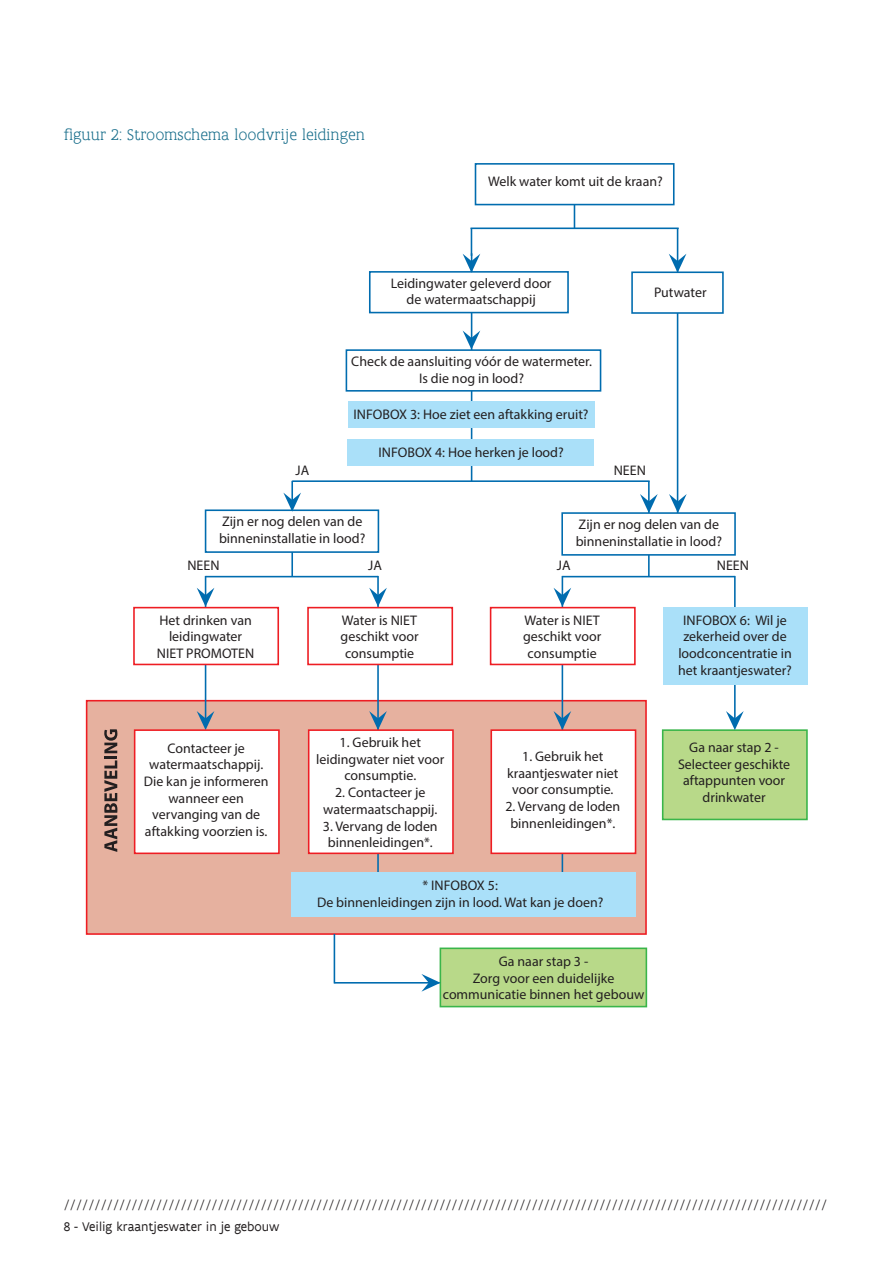
<style>
.page{position:relative;width:893px;height:1263px;background:#fff}
.page>*{position:absolute;margin:0;border:0;box-sizing:border-box;transform-origin:0 0}
.t1{font:300 16.5px "Flanders Art Serif";color:#1a6f8c}
.t2{font:13.95px/16.8px "Myriad Pro";color:#231f20;text-align:center}
.t3{font:300 13.5px "Flanders Art Sans";color:#231f20}
.t4{font:13.5px "Flanders Art Sans";color:#231f20}
</style>
<div class="page">
<div style="left:87px;top:701px;width:559px;height:233px;background:#e6b19f"></div>
<div style="left:86px;top:700px;width:561px;height:235px;border:2px solid #ee1d23"></div>
<hr style="left:471px;top:253px;width:1px;height:228px;background:#006caf">
<hr style="left:292px;top:480px;width:358px;height:2px;background:#006caf">
<hr style="left:291px;top:481px;width:2px;height:96px;background:#006caf">
<hr style="left:648px;top:481px;width:2px;height:96px;background:#006caf">
<div style="left:346px;top:350px;width:255px;height:41px;background:#fff"></div>
<div style="left:346px;top:349px;width:255px;height:43px;border:2px solid #006caf"></div>
<div style="left:206px;top:510px;width:172px;height:42px;background:#fff"></div>
<div style="left:205px;top:509px;width:174px;height:44px;border:2px solid #006caf"></div>
<svg style="left:283px;top:493px;width:18px;height:19px"></svg>
<div style="left:349px;top:401px;width:246px;height:26px;background:#aae0f9"></div>
<div style="left:348px;top:439px;width:246px;height:26px;background:#aae0f9"></div>
<div style="left:663px;top:730px;width:144px;height:89px;background:#b8d989"></div>
<div style="left:662px;top:729px;width:146px;height:91px;border:2px solid #3ab54a"></div>
<svg style="left:104px;top:729px;width:13px;height:123px"></svg>
<svg style="left:640px;top:494px;width:18px;height:18px"></svg>
<hr style="left:206px;top:576px;width:172px;height:1px;background:#006caf">
<hr style="left:562px;top:576px;width:173px;height:1px;background:#006caf">
<hr style="left:205px;top:576px;width:1px;height:143px;background:#006caf">
<svg style="left:197px;top:588px;width:17px;height:19px"></svg>
<hr style="left:377px;top:576px;width:2px;height:303px;background:#006caf">
<svg style="left:369px;top:588px;width:18px;height:19px"></svg>
<hr style="left:562px;top:576px;width:1px;height:303px;background:#006caf">
<svg style="left:553px;top:588px;width:18px;height:19px"></svg>
<hr style="left:734px;top:576px;width:2px;height:143px;background:#006caf">
<div style="left:134px;top:608px;width:144px;height:56px;background:#fff"></div>
<div style="left:133px;top:607px;width:146px;height:58px;border:2px solid #ee1d23"></div>
<div style="left:308px;top:608px;width:144px;height:56px;background:#fff"></div>
<div style="left:307px;top:607px;width:146px;height:58px;border:2px solid #ee1d23"></div>
<div style="left:491px;top:608px;width:144px;height:56px;background:#fff"></div>
<div style="left:490px;top:607px;width:146px;height:58px;border:2px solid #ee1d23"></div>
<div style="left:663px;top:608px;width:145px;height:77px;background:#aae0f9"></div>
<svg style="left:197px;top:711px;width:17px;height:18px"></svg>
<svg style="left:369px;top:711px;width:18px;height:18px"></svg>
<svg style="left:553px;top:711px;width:18px;height:18px"></svg>
<svg style="left:726px;top:711px;width:18px;height:19px"></svg>
<div style="left:135px;top:730px;width:144px;height:123px;background:#fff"></div>
<div style="left:134px;top:729px;width:146px;height:125px;border:2px solid #ee1d23"></div>
<div style="left:309px;top:730px;width:144px;height:123px;background:#fff"></div>
<div style="left:308px;top:729px;width:146px;height:125px;border:2px solid #ee1d23"></div>
<div style="left:491px;top:730px;width:144px;height:123px;background:#fff"></div>
<div style="left:490px;top:729px;width:146px;height:125px;border:2px solid #ee1d23"></div>
<div style="left:291px;top:872px;width:344px;height:45px;background:#aae0f9"></div>
<hr style="left:574px;top:179px;width:1px;height:49px;background:#006caf">
<hr style="left:470px;top:227px;width:209px;height:2px;background:#006caf">
<div style="left:475px;top:164px;width:199px;height:41px;background:#fff"></div>
<div style="left:370px;top:272px;width:198px;height:41px;background:#fff"></div>
<hr style="left:677px;top:228px;width:1px;height:304px;background:#006caf">
<div style="left:632px;top:272px;width:91px;height:41px;background:#fff"></div>
<div style="left:562px;top:513px;width:173px;height:42px;background:#fff"></div>
<div style="left:475px;top:163px;width:200px;height:42px;border:2px solid #006caf"></div>
<svg style="left:463px;top:228px;width:17px;height:43px"></svg>
<svg style="left:669px;top:254px;width:17px;height:17px"></svg>
<div style="left:369px;top:271px;width:200px;height:42px;border:2px solid #006caf"></div>
<svg style="left:463px;top:330px;width:17px;height:20px"></svg>
<div style="left:631px;top:271px;width:93px;height:43px;border:2px solid #006caf"></div>
<div style="left:561px;top:512px;width:175px;height:44px;border:2px solid #006caf"></div>
<svg style="left:669px;top:494px;width:18px;height:19px"></svg>
<div style="left:440px;top:948px;width:206px;height:58px;background:#b8d989"></div>
<div style="left:440px;top:947px;width:207px;height:60px;border:2px solid #3ab54a"></div>
<hr style="left:334px;top:934px;width:1px;height:49px;background:#006caf">
<hr style="left:334px;top:982px;width:106px;height:1px;background:#006caf">
<svg style="left:421px;top:974px;width:19px;height:18px"></svg>
<p class="t1" style="left:64px;top:125px;width:303px">figuur 2: Stroomschema loodvrije leidingen</p>
<p class="t2" style="left:488px;top:173px;width:176px">Welk water komt uit de kraan?</p>
<p class="t2" style="left:391px;top:274px;width:162px">Leidingwater geleverd door de watermaatschappij</p>
<p class="t2" style="left:654px;top:284px;width:54px">Putwater</p>
<p class="t2" style="left:351px;top:353px;width:242px">Check de aansluiting vóór de watermeter.<br>Is die nog in lood?</p>
<p class="t2" style="left:354px;top:406px;width:237px">INFOBOX 3: Hoe ziet een aftakking eruit?</p>
<p class="t2" style="left:379px;top:444px;width:187px">INFOBOX 4: Hoe herken je lood?</p>
<p class="t2" style="left:295px;top:462px;width:15px">JA</p>
<p class="t2" style="left:614px;top:462px;width:34px">NEEN</p>
<p class="t2" style="left:219px;top:513px;width:148px;text-align:left">Zijn er nog delen van de binneninstallatie in lood?</p>
<p class="t2" style="left:576px;top:516px;width:148px;text-align:left">Zijn er nog delen van de binneninstallatie in lood?</p>
<p class="t2" style="left:187px;top:556px;width:34px">NEEN</p>
<p class="t2" style="left:368px;top:556px;width:15px">JA</p>
<p class="t2" style="left:557px;top:556px;width:15px">JA</p>
<p class="t2" style="left:717px;top:556px;width:34px">NEEN</p>
<p class="t2" style="left:157px;top:611px;width:99px">Het drinken van leidingwater<br>NIET PROMOTEN</p>
<p class="t2" style="left:341px;top:611px;width:80px">Water is NIET geschikt voor consumptie</p>
<p class="t2" style="left:523px;top:611px;width:80px">Water is NIET geschikt voor consumptie</p>
<p class="t2" style="left:678px;top:611px;width:115px">INFOBOX 6: Wil je zekerheid over de loodconcentratie in het kraantjeswater?</p>
<p class="t2" style="left:144px;top:739px;width:126px">Contacteer je watermaatschappij.<br>Die kan je informeren wanneer een vervanging van de aftakking voorzien is.</p>
<p class="t2" style="left:316px;top:734px;width:130px">1. Gebruik het leidingwater niet voor consumptie.</p>
<p class="t2" style="left:323px;top:784px;width:116px">2. Contacteer je watermaatschappij.</p>
<p class="t2" style="left:323px;top:817px;width:116px">3. Vervang de loden binnenleidingen*.</p>
<p class="t2" style="left:507px;top:748px;width:113px">1. Gebruik het kraantjeswater niet voor consumptie.</p>
<p class="t2" style="left:505px;top:798px;width:116px">2. Vervang de loden binnenleidingen*.</p>
<p class="t2" style="left:317px;top:877px;width:288px">* INFOBOX 5:<br>De binnenleidingen zijn in lood. Wat kan je doen?</p>
<p class="t2" style="left:443px;top:952px;width:203px">Ga naar stap 3 -<br>Zorg voor een duidelijke communicatie binnen het gebouw</p>
<p class="t2" style="left:678px;top:739px;width:114px">Ga naar stap 2 -<br>Selecteer geschikte aftappunten voor drinkwater</p>
<p class="t3" style="left:64px;top:1197px;width:765px">////////////////////////////////////////////////////////////////////////////////////////////////////////////////////////////</p>
<p class="t4" style="left:64px;top:1218px;width:217px">8 - Veilig kraantjeswater in je gebouw</p>
</div>
